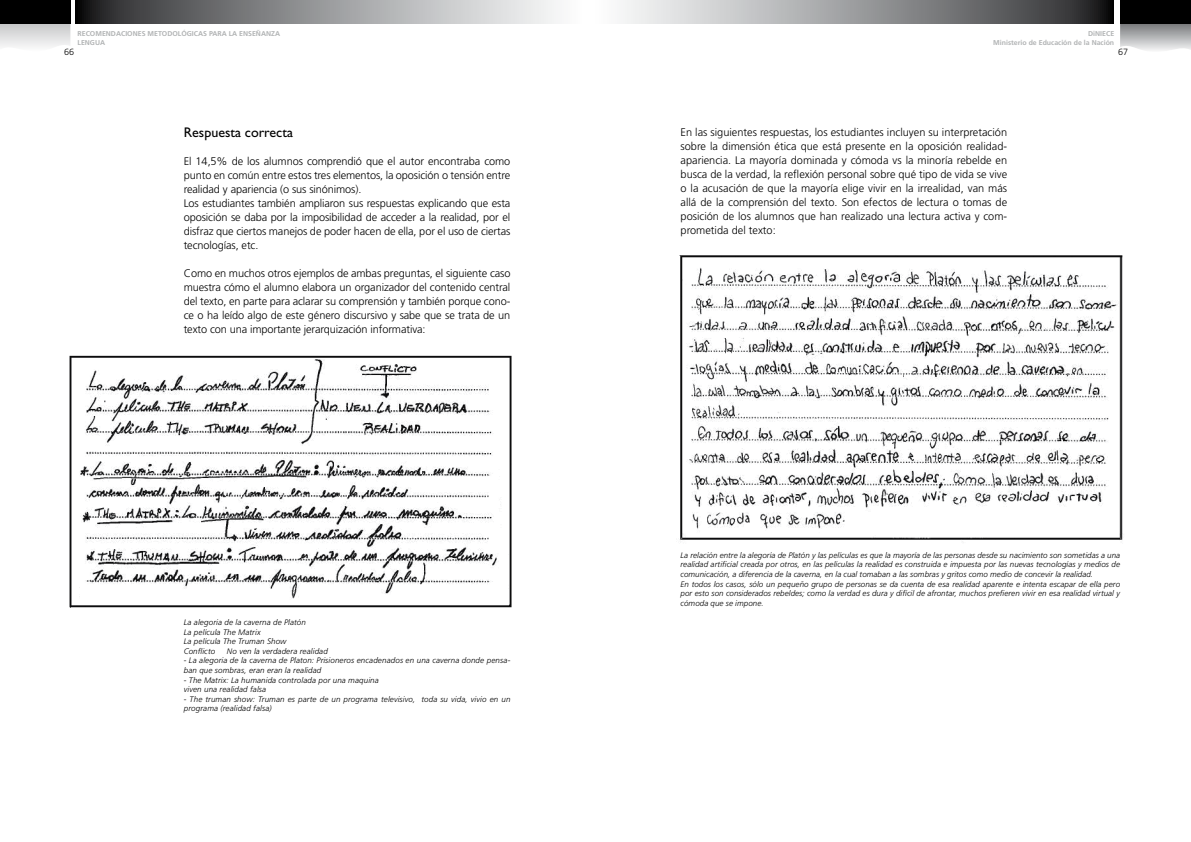
<style>
.page{position:relative;width:1191px;height:842px;background:#fff}
.page>*{position:absolute;margin:0;border:0;box-sizing:border-box;transform-origin:0 0}
.t1{font:14px "Gill Sans";color:#000}
.t2{font:300 11px/14px "Frutiger";letter-spacing:-.01em;color:#000;text-align:justify}
.t3{font:300 9px "Frutiger";color:#000}
.t4{font:italic 300 8px/9.6px "Frutiger";letter-spacing:.01em;color:#000}
.t5{font:700 7px/9px "Frutiger";color:#b1b3b4}
</style>
<div class="page">
<svg style="left:0;top:23px;width:70px;height:24px"></svg>
<div style="left:0;top:0;width:70px;height:23px;background:#000"></div>
<svg style="left:76px;top:0;width:480px;height:23px"></svg>
<svg style="left:1120px;top:23px;width:71px;height:28px"></svg>
<div style="left:1120px;top:0;width:71px;height:23px;background:#000"></div>
<svg style="left:623px;top:0;width:490px;height:23px"></svg>
<img style="left:69px;top:355px;width:443px;height:253px">
<img style="left:679px;top:255px;width:444px;height:288px">
<p class="t5" style="left:77px;top:29px;width:204px">RECOMENDACIONES METODOLÓGICAS PARA LA ENSEÑANZA<br>LENGUA</p>
<p class="t3" style="left:64px;top:47px;width:12px">66</p>
<p class="t1" style="left:184px;top:124px;width:111px">Respuesta correcta</p>
<p class="t2" style="left:184px;top:154px;width:328px;text-align:left">El 14,5% de los alumnos comprendió que el autor encontraba como punto en común entre estos tres elementos, la oposición o tensión entre realidad y apariencia (o sus sinónimos).<br>Los estudiantes también ampliaron sus respuestas explicando que esta oposición se daba por la imposibilidad de acceder a la realidad, por el disfraz que ciertos manejos de poder hacen de ella, por el uso de ciertas tecnologías, etc.</p>
<p class="t2" style="left:184px;top:266px;width:328px">Como en muchos otros ejemplos de ambas preguntas, el siguiente caso muestra cómo el alumno elabora un organizador del contenido central del texto, en parte para aclarar su comprensión y también porque cono&shy;ce o ha leído algo de este género discursivo y sabe que se trata de un texto con una importante jerarquización informativa:</p>
<p class="t4" style="left:184px;top:617px;width:124px">La alegoria de la caverna de Platón<br>La película The Matrix<br>La película The Truman Show<br>Conflicto</p>
<p class="t4" style="left:227px;top:646px;width:102px">No ven la verdadera realidad</p>
<p class="t4" style="left:184px;top:656px;width:328px">- La alegoria de la caverna de Platon: Prisioneros encadenados en una caverna donde pensa&shy;ban que sombras, eran eran la realidad</p>
<p class="t4" style="left:184px;top:675px;width:196px">- The Matrix: La humanida controlada por una maquina viven una realidad falsa</p>
<p class="t4" style="left:184px;top:694px;width:328px">- The truman show: Truman es parte de un programa televisivo, toda su vida, vivio en un programa (realidad falsa)</p>
<p class="t5" style="left:993px;top:29px;width:122px;text-align:right">DiNIECE<br>Ministerio de Educación de la Nación</p>
<p class="t2" style="left:680px;top:125px;width:328px">En las siguientes respuestas, los estudiantes incluyen su interpretación sobre la dimensión ética que está presente en la oposición realidad&shy;apariencia. La mayoría dominada y cómoda vs la minoría rebelde en busca de la verdad, la reflexión personal sobre qué tipo de vida se vive o la acusación de que la mayoría elige vivir en la irrealidad, van más allá de la comprensión del texto. Son efectos de lectura o tomas de posición de los alumnos que han realizado una lectura activa y com&shy;prometida del texto:</p>
<p class="t3" style="left:1118px;top:47px;width:12px">67</p>
<p class="t4" style="left:680px;top:550px;width:441px">La relación entre la alegoría de Platón y las películas es que la mayoría de las personas desde su nacimiento son sometidas a una realidad artificial creada por otros, en las películas la realidad es construida e impuesta por las nuevas tecnologías y medios de comunicación, a diferencia de la caverna, en la cual tomaban a las sombras y gritos como medio de concevir la realidad.<br>En todos los casos, sólo un pequeño grupo de personas se da cuenta de esa realidad aparente e intenta escapar de ella pero por esto son considerados rebeldes; como la verdad es dura y difícil de afrontar, muchos prefieren vivir en esa realidad virtual y cómoda que se impone.</p>
</div>
